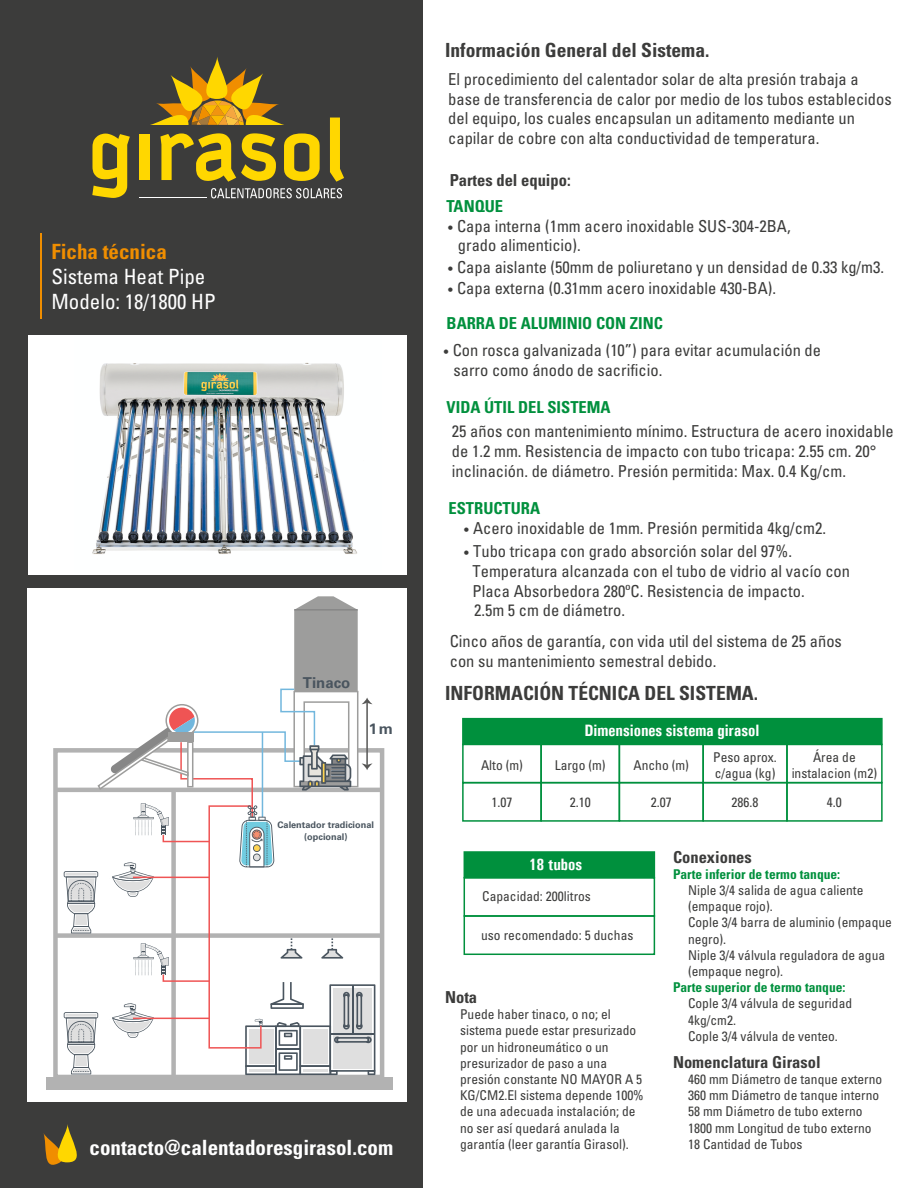
<style>
.page{position:relative;width:918px;height:1188px;background:#fff}
.page>*{position:absolute;margin:0;border:0;box-sizing:border-box;transform-origin:0 0}
.t1{font:700 condensed 21px "Univers";color:#fff}
.t2{font:condensed 21px/25.2px "Univers";color:#fff}
.t3{font:700 condensed 21px "Univers";color:#f08e00}
.t4{font:700 condensed 19.5px "Univers";color:#3c3c3b}
.t5{font:condensed 16.5px/19.8px "Univers";color:#3c3c3b}
.t6{font:700 condensed 16.5px "Univers";color:#00903d}
.t7{font:700 condensed 16.5px "Univers";color:#3c3c3b}
.t8{font:700 16.5px "Univers Condensed";color:#fff}
.t9{font:700 15px "Univers";color:#4a555f}
.t10{font:condensed 13.5px/16.2px "Univers";color:#3c3c3b}
.t11{font:700 condensed 13.5px "Univers";color:#00903d}
.t12{font:700 9.15px/12px "Univers";color:#4a555f;text-align:center}
.s1{font-weight:300;font-stretch:normal;font-size:12px}
</style>
<div class="page">
<div style="left:0;top:0;width:422px;height:1188px;background:#3c3c3b"></div>
<div style="left:27px;top:588px;width:379px;height:513px;background:#fff"></div>
<svg style="left:211px;top:188px;width:131px;height:10px"></svg>
<svg style="left:92px;top:134px;width:38px;height:64px"></svg>
<div style="left:139px;top:134px;width:10px;height:46px;background:#ffd700"></div>
<svg style="left:330px;top:118px;width:14px;height:64px"></svg>
<svg style="left:150px;top:57px;width:170px;height:125px"></svg>
<hr style="left:139px;top:198px;width:67px;height:1px;background:#fff">
<svg style="left:43px;top:1124px;width:34px;height:41px"></svg>
<div style="left:53px;top:748px;width:331px;height:331px;background:#fff;border:4px solid #b2b2b2"></div>
<div style="left:47px;top:1077px;width:346px;height:13px;background:#b2b2b2"></div>
<div style="left:55px;top:933px;width:327px;height:5px;background:#b2b2b2"></div>
<hr style="left:55px;top:788px;width:327px;height:4px;background:#b2b2b2">
<div style="left:171px;top:790px;width:5px;height:287px;background:#b2b2b2"></div>
<svg style="left:64px;top:596px;width:311px;height:479px"></svg>
<hr style="left:40px;top:233px;width:2px;height:86px;background:#f08e00">
<div style="left:464px;top:851px;width:191px;height:27px;background:#00903d;border:2px solid #00903d"></div>
<div style="left:464px;top:915px;width:191px;height:40px;border:2px solid #00903d"></div>
<div style="left:464px;top:877px;width:191px;height:40px;border:2px solid #00903d"></div>
<div style="left:462px;top:718px;width:421px;height:27px;background:#00903d"></div>
<div style="left:462px;top:782px;width:80px;height:40px;border:2px solid #00903d"></div>
<div style="left:540px;top:782px;width:80px;height:40px;border:2px solid #00903d"></div>
<div style="left:619px;top:782px;width:85px;height:40px;border:2px solid #00903d"></div>
<div style="left:702px;top:782px;width:86px;height:40px;border:2px solid #00903d"></div>
<div style="left:786px;top:782px;width:97px;height:40px;border:2px solid #00903d"></div>
<div style="left:462px;top:744px;width:80px;height:39px;border:2px solid #00903d"></div>
<div style="left:540px;top:744px;width:80px;height:39px;border:2px solid #00903d"></div>
<div style="left:619px;top:744px;width:85px;height:39px;border:2px solid #00903d"></div>
<div style="left:702px;top:744px;width:86px;height:39px;border:2px solid #00903d"></div>
<div style="left:786px;top:744px;width:97px;height:39px;border:2px solid #00903d"></div>
<div style="left:28px;top:335px;width:378px;height:239px;background:#fff"></div>
<img style="left:92px;top:362px;width:265px;height:192px">
<p class="t3" style="left:51px;top:239px;width:117px">Ficha técnica</p>
<p class="t2" style="left:51px;top:264px;width:166px">Sistema Heat Pipe<br>Modelo: 18/1800 HP</p>
<p class="t9" style="left:303px;top:674px;width:49px">Tinaco</p>
<p class="t9" style="left:369px;top:720px;width:25px">1m</p>
<p class="t12" style="left:277px;top:819px;width:98px">Calentador tradicional (opcional)</p>
<p class="t1" style="left:90px;top:1134px;width:305px">contacto@calentadoresgirasol.com</p>
<p class="t4" style="left:445px;top:38px;width:266px">Información General del Sistema.</p>
<p class="t5" style="left:448px;top:69px;width:445px">El procedimiento del calentador solar de alta presión trabaja a base de transferencia de calor por medio de los tubos establecidos del equipo, los cuales encapsulan un aditamento mediante un capilar de cobre con alta conductividad de temperatura.</p>
<p class="t7" style="left:450px;top:170px;width:122px">Partes del equipo:</p>
<p class="t6" style="left:447px;top:196px;width:58px">TANQUE</p>
<p class="t5" style="left:458px;top:216px;width:334px;text-indent:-11px"><span class="s1">•</span> Capa interna (1mm acero inoxidable SUS-304-2BA, grado alimenticio).</p>
<p class="t5" style="left:447px;top:257px;width:438px"><span class="s1">•</span> Capa aislante (50mm de poliuretano y un densidad de 0.33 kg/m3.</p>
<p class="t5" style="left:447px;top:278px;width:330px"><span class="s1">•</span> Capa externa (0.31mm acero inoxidable 430-BA).</p>
<p class="t6" style="left:447px;top:313px;width:218px">BARRA DE ALUMINIO CON ZINC</p>
<p class="t5" style="left:454px;top:340px;width:369px;text-indent:-11px"><span class="s1">•</span> Con rosca galvanizada (10”) para evitar acumulación de sarro como ánodo de sacrificio.</p>
<p class="t6" style="left:447px;top:397px;width:166px">VIDA ÚTIL DEL SISTEMA</p>
<p class="t5" style="left:452px;top:421px;width:443px">25 años con mantenimiento mínimo. Estructura de acero inoxidable de 1.2 mm. Resistencia de impacto con tubo tricapa: 2.55 cm. 20° inclinación. de diámetro. Presión permitida: Max. 0.4 Kg/cm.</p>
<p class="t6" style="left:449px;top:498px;width:93px">ESTRUCTURA</p>
<p class="t5" style="left:464px;top:518px;width:364px"><span class="s1">•</span> Acero inoxidable de 1mm. Presión permitida 4kg/cm2.</p>
<p class="t5" style="left:473px;top:541px;width:379px;text-indent:-9px"><span class="s1">•</span> Tubo tricapa con grado absorción solar del 97%.<br>Temperatura alcanzada con el tubo de vidrio al vacío con Placa Absorbedora 280ºC. Resistencia de impacto.<br>2.5m 5 cm de diámetro.</p>
<p class="t5" style="left:450px;top:631px;width:394px">Cinco años de garantía, con vida util del sistema de 25 años con su mantenimiento semestral debido.</p>
<p class="t4" style="left:445px;top:681px;width:315px">INFORMACIÓN TÉCNICA DEL SISTEMA.</p>
<p class="t8" style="left:584px;top:721px;width:176px">Dimensiones sistema girasol</p>
<p class="t10" style="left:713px;top:749px;width:65px">Peso aprox. c/agua (kg)</p>
<p class="t10" style="left:792px;top:749px;width:87px;text-align:center">Área de instalacion (m2)</p>
<p class="t10" style="left:481px;top:756px;width:43px">Alto (m)</p>
<p class="t10" style="left:555px;top:756px;width:52px">Largo (m)</p>
<p class="t10" style="left:634px;top:756px;width:57px">Ancho (m)</p>
<p class="t10" style="left:492px;top:794px;width:22px">1.07</p>
<p class="t10" style="left:570px;top:794px;width:22px">2.10</p>
<p class="t10" style="left:651px;top:794px;width:22px">2.07</p>
<p class="t10" style="left:732px;top:794px;width:28px">286.8</p>
<p class="t10" style="left:827px;top:794px;width:16px">4.0</p>
<p class="t8" style="left:529px;top:854px;width:55px">18 tubos</p>
<p class="t10" style="left:482px;top:888px;width:110px">Capacidad: 200litros</p>
<p class="t10" style="left:481px;top:927px;width:154px">uso recomendado: 5 duchas</p>
<p class="t7" style="left:445px;top:987px;width:34px">Nota</p>
<p class="t10" style="left:460px;top:1006px;width:185px">Puede haber tinaco, o no; el sistema puede estar presurizado por un hidroneumático o un presurizador de paso a una presión constante NO MAYOR A 5<br>KG/CM2.El sistema depende 100% de una adecuada instalación; de no ser así quedará anulada la garantía (leer garantía Girasol).</p>
<p class="t7" style="left:673px;top:847px;width:80px">Conexiones</p>
<p class="t11" style="left:673px;top:866px;width:169px">Parte inferior de termo tanque:</p>
<p class="t10" style="left:688px;top:882px;width:205px">Niple 3/4 salida de agua caliente (empaque rojo).<br>Cople 3/4 barra de aluminio (empaque negro).<br>Niple 3/4 válvula reguladora de agua (empaque negro).</p>
<p class="t11" style="left:673px;top:979px;width:174px">Parte superior de termo tanque:</p>
<p class="t10" style="left:688px;top:995px;width:166px">Cople 3/4 válvula de seguridad<br>4kg/cm2.<br>Cople 3/4 válvula de venteo.</p>
<p class="t7" style="left:673px;top:1052px;width:149px">Nomenclatura Girasol</p>
<p class="t10" style="left:688px;top:1071px;width:196px">460 mm Diámetro de tanque externo<br>360 mm Diámetro de tanque interno<br>58 mm Diámetro de tubo externo<br>1800 mm Longitud de tubo externo<br>18 Cantidad de Tubos</p>
</div>
